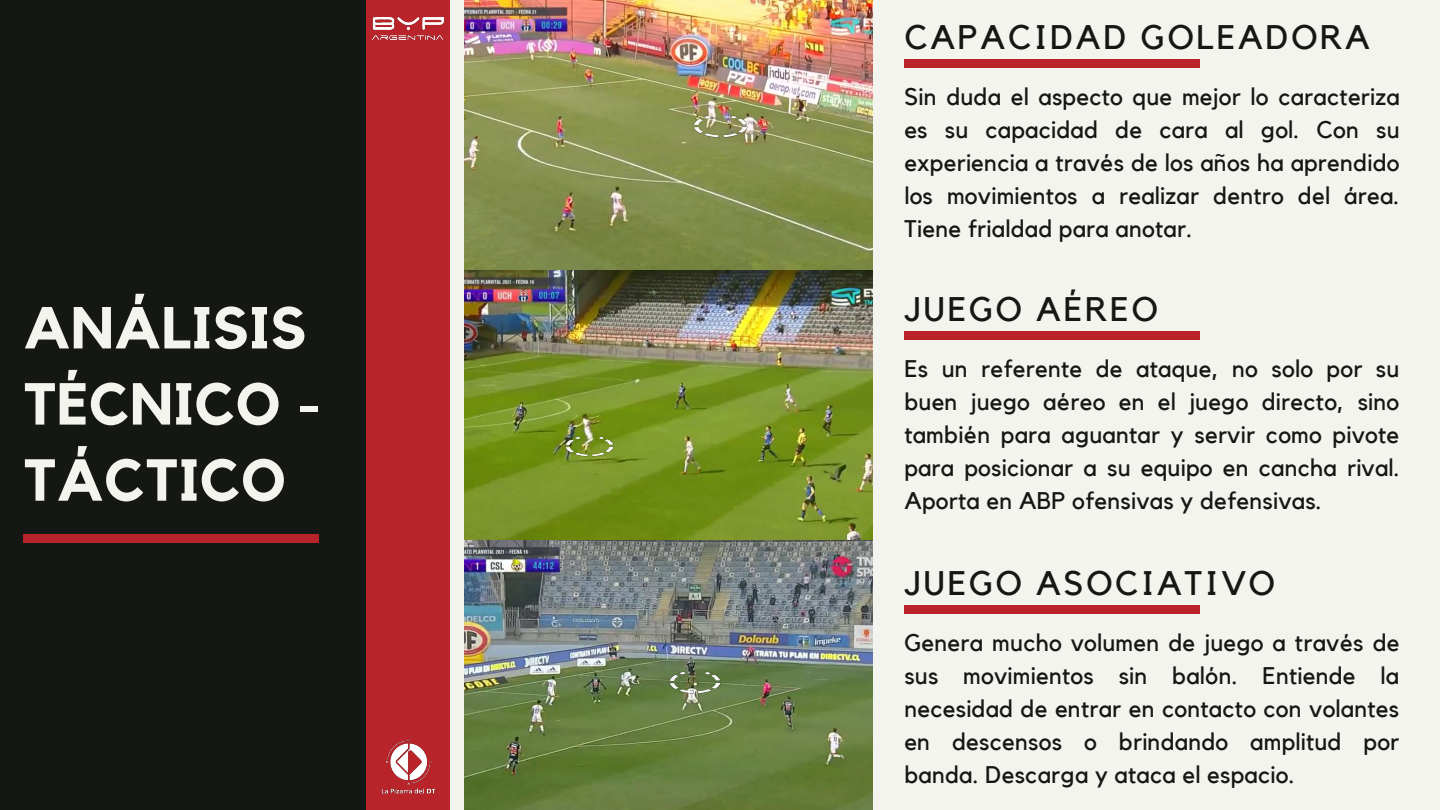
<style>
.page{position:relative;width:1440px;height:810px;background:#f3f4ed}
.page>*{position:absolute;margin:0;border:0;box-sizing:border-box;transform-origin:0 0}
.t1{font:700 58.5px/76.1px "Kollektif";letter-spacing:.01em;color:#f3f4ed}
.t2{font:34px "Kollektif";letter-spacing:.08em;color:#151715}
.t3{font:24px/33px "Kollektif";letter-spacing:.01em;color:#151715;text-align:justify}
</style>
<div class="page">
<img style="left:464px;top:0;width:409px;height:810px">
<div style="left:904px;top:59px;width:296px;height:9px;background:#b8242a"></div>
<div style="left:904px;top:331px;width:296px;height:9px;background:#b8242a"></div>
<div style="left:904px;top:605px;width:296px;height:9px;background:#b8242a"></div>
<div style="left:0;top:0;width:390px;height:810px;background:#151715"></div>
<div style="left:366px;top:0;width:84px;height:810px;background:#b8242a"></div>
<div style="left:24px;top:534px;width:295px;height:9px;background:#b8242a"></div>
<img style="left:381px;top:738px;width:55px;height:56px">
<img style="left:692px;top:115px;width:56px;height:23px">
<img style="left:565px;top:437px;width:50px;height:20px">
<img style="left:669px;top:671px;width:53px;height:22px">
<img style="left:373px;top:18px;width:71px;height:21px">
<h1 class="t1" style="left:24px;top:292px;width:298px">ANÁLISIS<br>TÉCNICO -<br>TÁCTICO</h1>
<h2 class="t2" style="left:904px;top:22px;width:467px">CAPACIDAD GOLEADORA</h2>
<p class="t3" style="left:904px;top:81px;width:497px">Sin duda el aspecto que mejor lo caracteriza es su capacidad de cara al gol. Con su experiencia a través de los años ha aprendido los movimientos a realizar dentro del área.<br>Tiene frialdad para anotar.</p>
<h2 class="t2" style="left:904px;top:294px;width:255px">JUEGO AÉREO</h2>
<p class="t3" style="left:904px;top:353px;width:497px">Es un referente de ataque, no solo por su buen juego aéreo en el juego directo, sino también para aguantar y servir como pivote para posicionar a su equipo en cancha rival.<br>Aporta en ABP ofensivas y defensivas.</p>
<h2 class="t2" style="left:904px;top:568px;width:372px">JUEGO ASOCIATIVO</h2>
<p class="t3" style="left:904px;top:627px;width:497px">Genera mucho volumen de juego a través de sus movimientos sin balón. Entiende la necesidad de entrar en contacto con volantes en descensos o brindando amplitud por banda. Descarga y ataca el espacio.</p>
</div>
